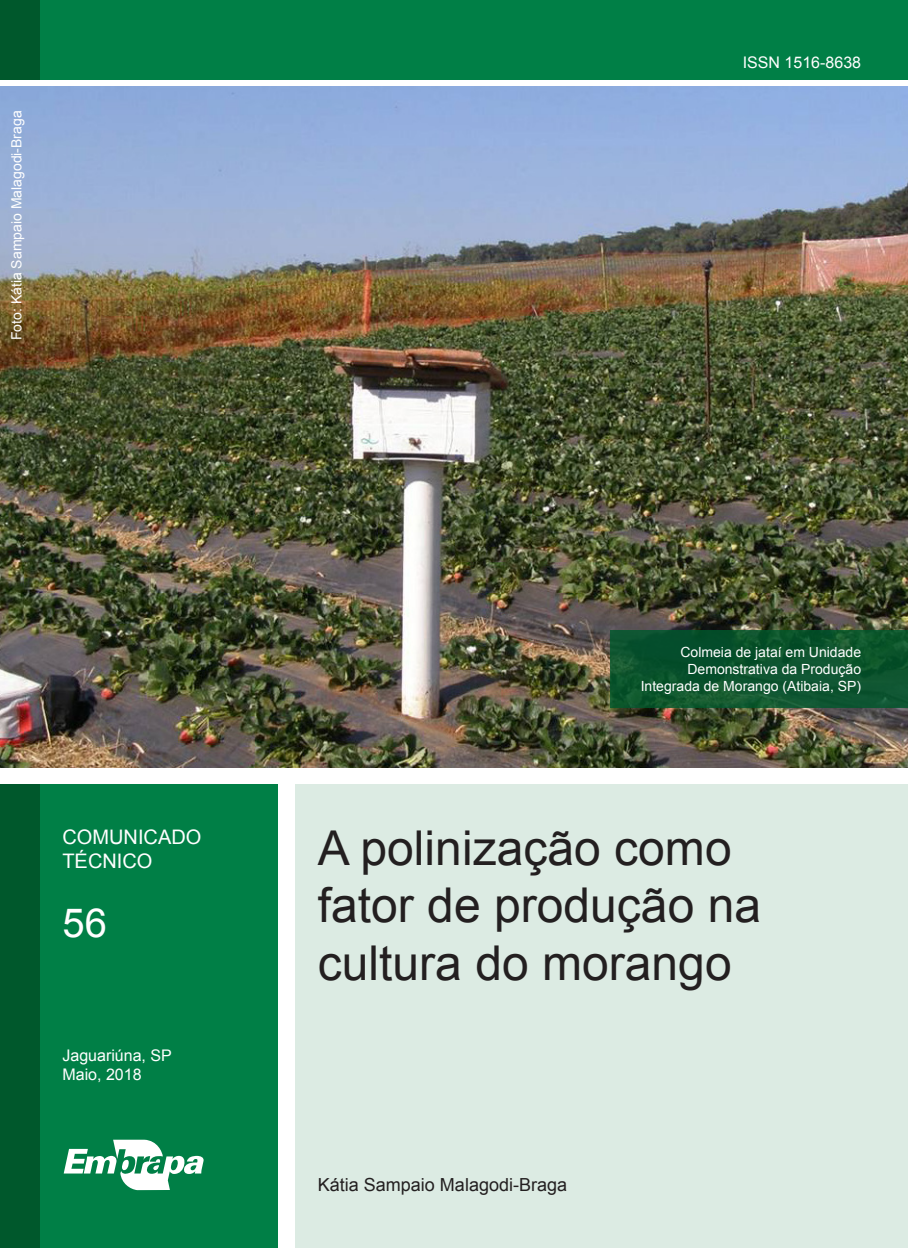
<style>
.page{position:relative;width:908px;height:1248px;background:#fff}
.page>*{position:absolute;margin:0;border:0;box-sizing:border-box;transform-origin:0 0}
.t1{font:48px/57.6px "Arial";color:#231f20}
.NUMERO_PUBLICACAO{font:40px "Arial";color:#fff}
.COMUNICADO_TECNICO{font:20px/24px "Arial";color:#fff}
.t2{font:18px "Arial";color:#231f20}
.NUMERO_ISSN{font:16px "Arial";color:#fff}
.CIDADE_-_MES_-_ESTAD{font:16px "Arial";color:#fff}
.TABELA_TITULO{font:14px/16.8px "Arial";color:#fff;text-align:right}
.CREDITO_FOTO{font:14px "Arial";color:#fff}
</style>
<div class="page">
<img style="left:0;top:87px;width:907px;height:680px">
<div style="left:0;top:784px;width:277px;height:463px;background:#007f46"></div>
<div style="left:295px;top:784px;width:612px;height:463px;background:#dcebe3"></div>
<div style="left:0;top:784px;width:40px;height:463px;background:#00582c"></div>
<div style="left:0;top:0;width:907px;height:79px;background:#007f46"></div>
<svg style="left:64px;top:1139px;width:140px;height:50px"></svg>
<div style="left:0;top:0;width:40px;height:79px;background:#00582c"></div>
<div style="left:609px;top:630px;width:298px;height:77px;background:#0d542d"></div>
<p class="CREDITO_FOTO" style="left:7px;top:340px;width:231px;rotate:-90deg">Foto: Kátia Sampaio Malagodi-Braga</p>
<p class="NUMERO_ISSN" style="left:742px;top:52px;width:120px">ISSN 1516-8638</p>
<p class="COMUNICADO_TECNICO" style="left:62px;top:825px;width:140px">COMUNICADO<br>TÉCNICO</p>
<p class="NUMERO_PUBLICACAO" style="left:62px;top:896px;width:46px">56</p>
<p class="CIDADE_-_MES_-_ESTAD" style="left:62px;top:1044px;width:111px">Jaguariúna, SP</p>
<p class="NUMERO_ISSN" style="left:62px;top:1063px;width:81px">Maio, 2018</p>
<p class="TABELA_TITULO" style="left:640px;top:643px;width:222px">Colmeia de jataí em Unidade<br>Demonstrativa da Produção<br>Integrada de Morango (Atibaia, SP)</p>
<p class="t1" style="left:317px;top:819px;width:444px">A polinização como fator de produção na cultura do morango</p>
<p class="t2" style="left:317px;top:1172px;width:251px">Kátia Sampaio Malagodi-Braga</p>
</div>
